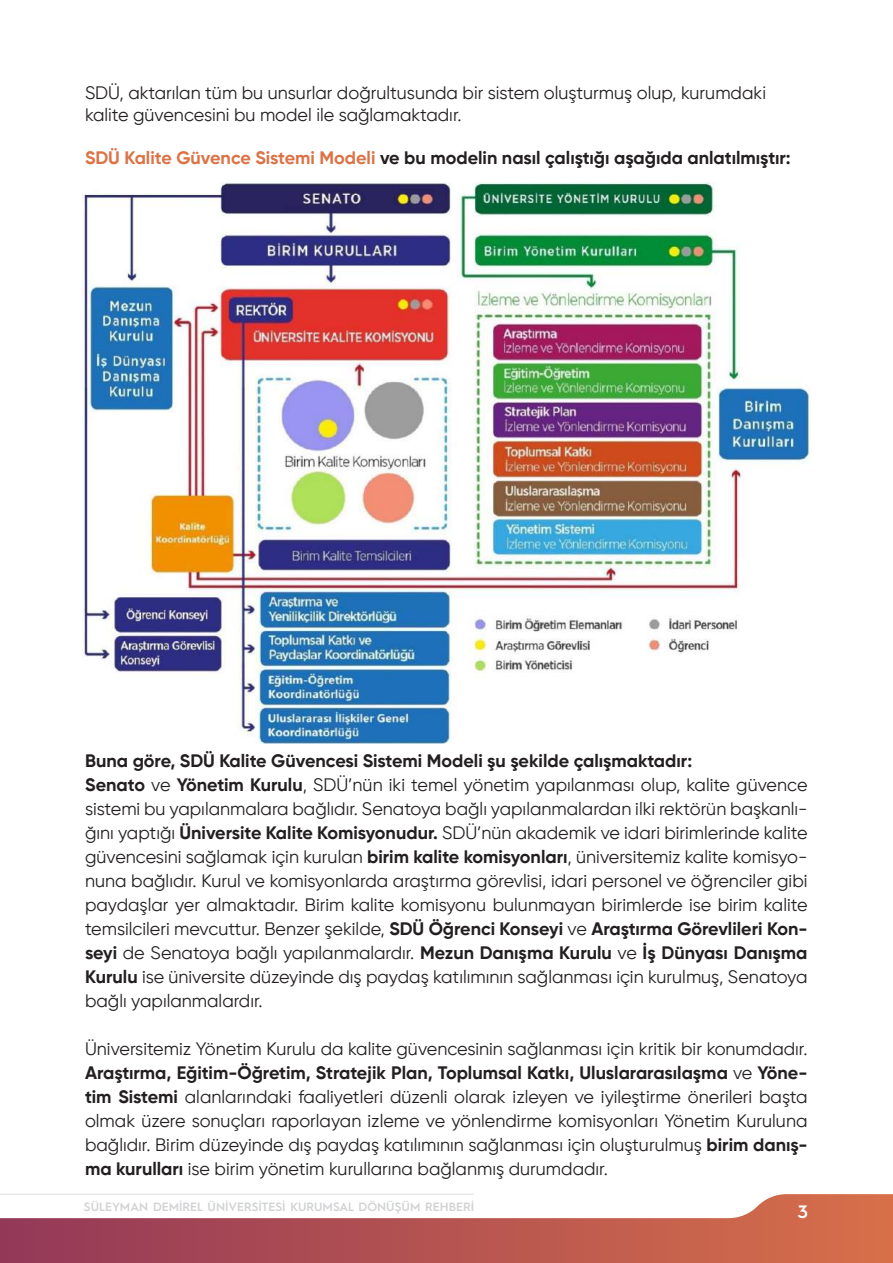
<style>
.page{position:relative;width:893px;height:1263px;background:#fff}
.page>*{position:absolute;margin:0;border:0;box-sizing:border-box;transform-origin:0 0}
.t1{font:18px/24px "Gilroy";color:#231f20}
.t2{font:700 18px "Gilroy";color:#231f20}
.t3{font:600 18px "Hurme Geometric Sans 1";color:#fff}
.t4{font:600 12px "Hurme Geometric Sans 1";color:#d1d2d4}
.s1{color:#db7347}
.s2{font-weight:700}
</style>
<div class="page">
<svg style="left:0;top:1194px;width:893px;height:69px"></svg>
<hr style="left:0;top:1194px;width:474px;height:1px;background:#dcdddf">
<img style="left:83px;top:183px;width:727px;height:561px">
<p class="t1" style="left:85px;top:82px;width:683px;line-height:21.6px">SDÜ, aktarılan tüm bu unsurlar doğrultusunda bir sistem oluşturmuş olup, kurumdaki kalite güvencesini bu model ile sağlamaktadır.</p>
<p class="t2" style="left:85px;top:146px;width:707px"><span class="s1">SDÜ Kalite Güvence Sistemi Modeli</span> ve bu modelin nasıl çalıştığı aşağıda anlatılmıştır:</p>
<p class="t1" style="left:85px;top:749px;width:724px"><span class="s2">Buna göre, SDÜ Kalite Güvencesi Sistemi Modeli şu şekilde çalışmaktadır:<br>Senato</span> ve <span class="s2">Yönetim Kurulu</span>, SDÜ’nün iki temel yönetim yapılanması olup, kalite güvence sistemi bu yapılanmalara bağlıdır. Senatoya bağlı yapılanmalardan ilki rektörün başkanlı&shy;ğını yaptığı <span class="s2">Üniversite Kalite Komisyonudur.</span> SDÜ’nün akademik ve idari birimlerinde kalite güvencesini sağlamak için kurulan <span class="s2">birim kalite komisyonları</span>, üniversitemiz kalite komisyo&shy;nuna bağlıdır. Kurul ve komisyonlarda araştırma görevlisi, idari personel ve öğrenciler gibi paydaşlar yer almaktadır. Birim kalite komisyonu bulunmayan birimlerde ise birim kalite temsilcileri mevcuttur. Benzer şekilde, <span class="s2">SDÜ Öğrenci Konseyi</span> ve <span class="s2">Araştırma Görevlileri Kon&shy;seyi</span> de Senatoya bağlı yapılanmalardır. <span class="s2">Mezun Danışma Kurulu</span> ve <span class="s2">İş Dünyası Danışma Kurulu</span> ise üniversite düzeyinde dış paydaş katılımının sağlanması için kurulmuş, Senatoya bağlı yapılanmalardır.</p>
<p class="t1" style="left:85px;top:1037px;width:724px;text-align:justify">Üniversitemiz Yönetim Kurulu da kalite güvencesinin sağlanması için kritik bir konumdadır.<br><span class="s2">Araştırma, Eğitim-Öğretim, Stratejik Plan, Toplumsal Katkı, Uluslararasılaşma</span> ve <span class="s2">Yöne&shy;tim Sistemi</span> alanlarındaki faaliyetleri düzenli olarak izleyen ve iyileştirme önerileri başta olmak üzere sonuçları raporlayan izleme ve yönlendirme komisyonları Yönetim Kuruluna bağlıdır. Birim düzeyinde dış paydaş katılımının sağlanması için oluşturulmuş <span class="s2">birim danış&shy;ma kurulları</span> ise birim yönetim kurullarına bağlanmış durumdadır.</p>
<p class="t4" style="left:84px;top:1198px;width:392px">SÜLEYMAN DEMİREL ÜNİVERSİTESİ KURUMSAL DÖNÜŞÜM REHBERİ</p>
<p class="t3" style="left:798px;top:1199px;width:12px">3</p>
</div>
